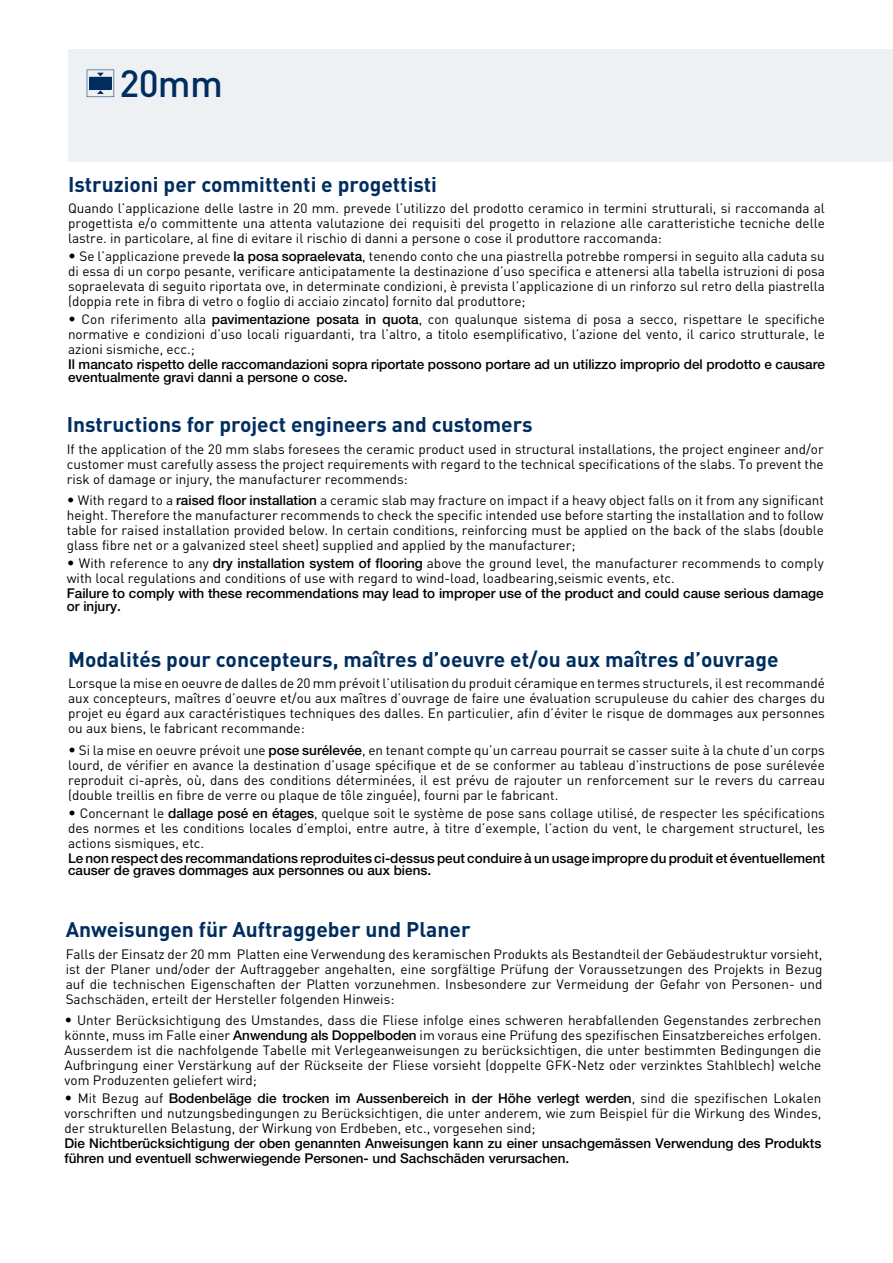
<style>
.page{position:relative;width:893px;height:1263px;background:#fff}
.page>*{position:absolute;margin:0;border:0;box-sizing:border-box;transform-origin:0 0}
.t1{font:500 37.5px "DIN Pro";color:#002d5f}
.t2{font:700 21px "DIN Pro";color:#002d5f}
.t3{font:13.5px/15px "DIN Pro";color:#000;text-align:justify}
.t4{font:500 13.5px/15px "Helvetica Neue LT Std";color:#000}
.s1{font-size:15px}
.s2{font-family:"Helvetica Neue LT Std";font-weight:500}
.s3{font-family:"DIN Pro";font-weight:400;font-size:15px}
.s4{font-family:"DIN Pro";font-weight:400}
</style>
<div class="page">
<div style="left:68px;top:49px;width:825px;height:113px;background:#eef1f4"></div>
<svg style="left:87px;top:70px;width:27px;height:27px"></svg>
<h1 class="t1" style="left:119px;top:58px;width:105px">20mm</h1>
<h2 class="t2" style="left:68px;top:170px;width:370px">Istruzioni per committenti e progettisti</h2>
<p class="t3" style="left:68px;top:200px;width:758px">Quando l’applicazione delle lastre in 20 mm. prevede l’utilizzo del prodotto ceramico in termini strutturali, si raccomanda al progettista e/o committente una attenta valutazione dei requisiti del progetto in relazione alle caratteristiche tecniche delle lastre. in particolare, al fine di evitare il rischio di danni a persone o cose il produttore raccomanda:</p>
<p class="t3" style="left:68px;top:248px;width:758px"><span class="s1">•</span> Se l’applicazione prevede <span class="s2">la posa sopraelevata</span>, tenendo conto che una piastrella potrebbe rompersi in seguito alla caduta su di essa di un corpo pesante, verificare anticipatamente la destinazione d’uso specifica e attenersi alla tabella istruzioni di posa sopraelevata di seguito riportata ove, in determinate condizioni, è prevista l’applicazione di un rinforzo sul retro della piastrella (doppia rete in fibra di vetro o foglio di acciaio zincato) fornito dal produttore;</p>
<p class="t3" style="left:68px;top:311px;width:758px"><span class="s1">•</span> Con riferimento alla <span class="s2">pavimentazione posata in quota</span>, con qualunque sistema di posa a secco, rispettare le specifiche normative e condizioni d’uso locali riguardanti, tra l’altro, a titolo esemplificativo, l’azione del vento, il carico strutturale, le azioni sismiche, ecc.;</p>
<p class="t4" style="left:68px;top:357px;width:758px">Il mancato rispetto delle raccomandazioni sopra riportate possono portare ad un utilizzo improprio del prodotto e causare</p>
<p class="t4" style="left:68px;top:370px;width:281px">eventualmente gravi danni a persone o cose.</p>
<h2 class="t2" style="left:67px;top:410px;width:467px">Instructions for project engineers and customers</h2>
<p class="t3" style="left:67px;top:441px;width:758px">If the application of the 20 mm slabs foresees the ceramic product used in structural installations, the project engineer and/or customer must carefully assess the project requirements with regard to the technical specifications of the slabs. To prevent the risk of damage or injury, the manufacturer recommends:</p>
<p class="t3" style="left:67px;top:492px;width:758px"><span class="s1">•</span> With regard to a <span class="s2">raised floor installation</span> a ceramic slab may fracture on impact if a heavy object falls on it from any significant height. Therefore the manufacturer recommends to check the specific intended use before starting the installation and to follow table for raised installation provided below. In certain conditions, reinforcing must be applied on the back of the slabs (double glass fibre net or a galvanized steel sheet) supplied and applied by the manufacturer;</p>
<p class="t3" style="left:67px;top:555px;width:758px"><span class="s1">•</span> With reference to any <span class="s2">dry installation system of flooring</span> above the ground level, the manufacturer recommends to comply with local regulations and conditions of use with regard to wind-load, loadbearing,seismic events, etc.</p>
<p class="t4" style="left:67px;top:586px;width:758px">Failure to comply with these recommendations may lead to improper use of the product and could cause serious damage</p>
<p class="t4" style="left:67px;top:598px;width:56px">or injury.</p>
<h2 class="t2" style="left:68px;top:645px;width:712px">Modalités pour concepteurs, maîtres d’oeuvre et/ou aux maîtres d’ouvrage</h2>
<p class="t3" style="left:68px;top:675px;width:758px">Lorsque la mise en oeuvre de dalles de 20 mm prévoit l’utilisation du produit céramique en termes structurels, il est recommandé aux concepteurs, maîtres d’oeuvre et/ou aux maîtres d’ouvrage de faire une évaluation scrupuleuse du cahier des charges du projet eu égard aux caractéristiques techniques des dalles. En particulier, afin d’éviter le risque de dommages aux personnes ou aux biens, le fabricant recommande:</p>
<p class="t3" style="left:68px;top:742px;width:758px"><span class="s1">•</span> Si la mise en oeuvre prévoit une <span class="s2">pose surélevée</span>, en tenant compte qu’un carreau pourrait se casser suite à la chute d’un corps lourd, de vérifier en avance la destination d’usage spécifique et de se conformer au tableau d’instructions de pose surélevée reproduit ci-après, où, dans des conditions déterminées, il est prévu de rajouter un renforcement sur le revers du carreau (double treillis en fibre de verre ou plaque de tôle zinguée), fourni par le fabricant.</p>
<p class="t3" style="left:68px;top:805px;width:758px"><span class="s1">•</span> Concernant le <span class="s2">dallage posé en étages</span>, quelque soit le système de pose sans collage utilisé, de respecter les spécifications des normes et les conditions locales d’emploi, entre autre, à titre d’exemple, l’action du vent, le chargement structurel, les actions sismiques, etc.</p>
<p class="t4" style="left:68px;top:850px;width:758px">Le non respect des recommandations reproduites ci-dessus peut conduire à un usage impropre du produit et éventuellement</p>
<p class="t4" style="left:68px;top:863px;width:365px">causer de graves dommages aux personnes ou aux biens.</p>
<h2 class="t2" style="left:66px;top:915px;width:406px">Anweisungen für Auftraggeber und Planer</h2>
<p class="t3" style="left:66px;top:945px;width:758px">Falls der Einsatz der 20 mm Platten eine Verwendung des keramischen Produkts als Bestandteil der Gebäudestruktur vorsieht, ist der Planer und/oder der Auftraggeber angehalten, eine sorgfältige Prüfung der Voraussetzungen des Projekts in Bezug auf die technischen Eigenschaften der Platten vorzunehmen. Insbesondere zur Vermeidung der Gefahr von Personen- und Sachschäden, erteilt der Hersteller folgenden Hinweis:</p>
<p class="t3" style="left:64px;top:1012px;width:758px"><span class="s1">•</span> Unter Berücksichtigung des Umstandes, dass die Fliese infolge eines schweren herabfallenden Gegenstandes zerbrechen könnte, muss im Falle einer <span class="s2">Anwendung als Doppelboden</span> im voraus eine Prüfung des spezifischen Einsatzbereiches erfolgen.<br>Ausserdem ist die nachfolgende Tabelle mit Verlegeanweisungen zu berücksichtigen, die unter bestimmten Bedingungen die Aufbringung einer Verstärkung auf der Rückseite der Fliese vorsieht (doppelte GFK-Netz oder verzinktes Stahlblech) welche vom Produzenten geliefert wird;</p>
<p class="t4" style="left:64px;top:1091px;width:758px"><span class="s3">•</span> <span class="s4">Mit Bezug auf</span> Bodenbeläge die trocken im Aussenbereich in der Höhe verlegt werden<span class="s4">, sind die spezifischen Lokalen</span></p>
<p class="t3" style="left:64px;top:1105px;width:758px">vorschriften und nutzungsbedingungen zu Berücksichtigen, die unter anderem, wie zum Beispiel für die Wirkung des Windes, der strukturellen Belastung, der Wirkung von Erdbeben, etc., vorgesehen sind;</p>
<p class="t4" style="left:64px;top:1136px;width:758px">Die Nichtberücksichtigung der oben genannten Anweisungen kann zu einer unsachgemässen Verwendung des Produkts führen und eventuell schwerwiegende Personen- und Sachschäden verursachen.</p>
</div>
